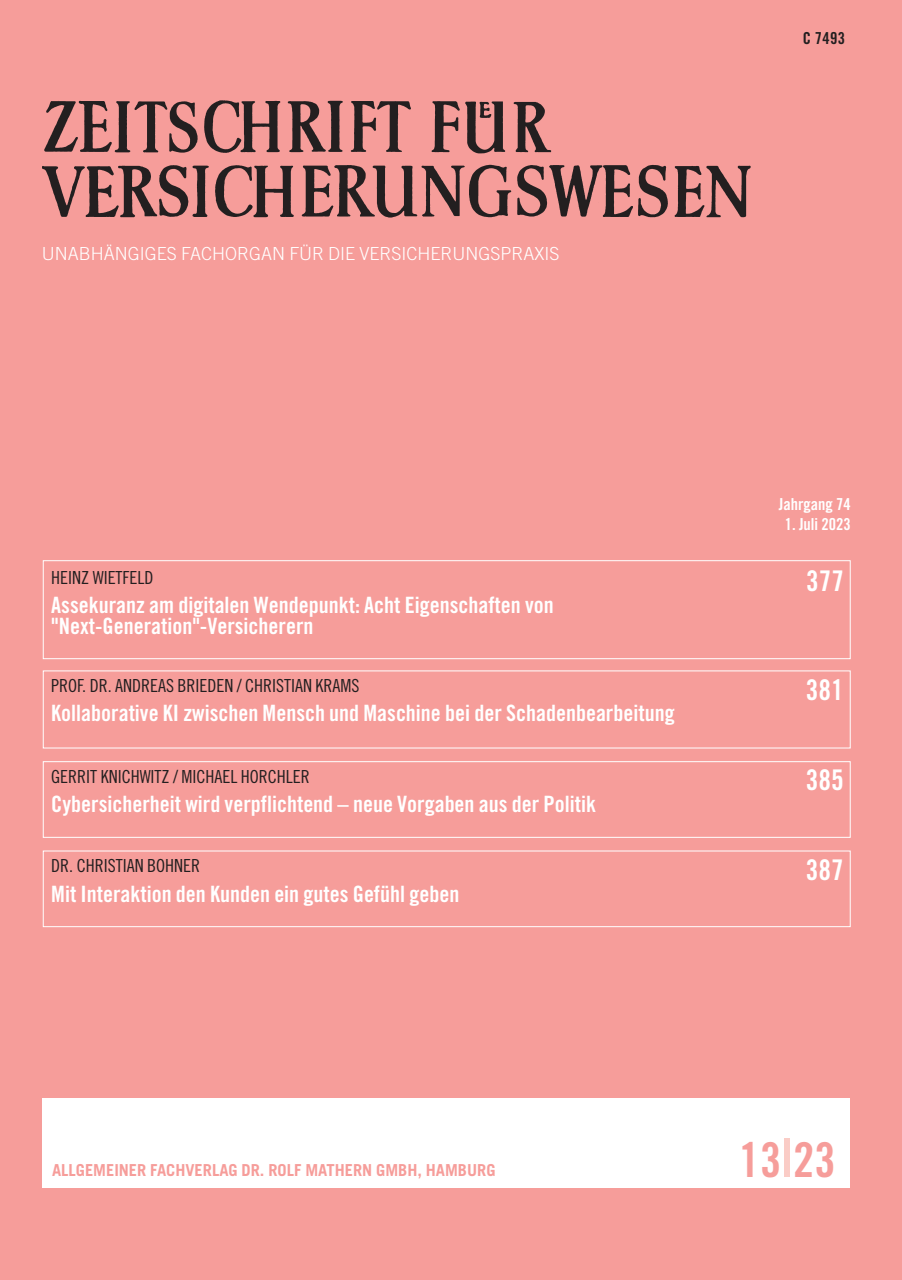
<style>
.page{position:relative;width:902px;height:1280px;background:#f69d9a}
.page>*{position:absolute;margin:0;border:0;box-sizing:border-box;transform-origin:0 0}
.t1{font:48px "Trade Gothic LT Std Bd Cn 20";color:#f69d9a}
.t2{font:28.5px "Trade Gothic LT Std Bd Cn 20";color:#fff}
.t3{font:22.5px/21px "Trade Gothic LT Std Bd Cn 20";color:#fff}
.t4{font:18px "Trade Gothic LT Std Cn 18";color:#231f20}
.t5{font:300 18px "Trade Gothic LT Std";color:#fff}
.t6{font:700 16.5px "Trade Gothic LT Std";color:#f69d9a}
.t7{font:16.5px "Trade Gothic LT Std Bd Cn 20";color:#fff}
.t8{font:16.5px "Trade Gothic LT Std Bd Cn 20";color:#231f20}
.s1{font-size:52.5px;color:#faccc6}
</style>
<div class="page">
<img style="left:43px;top:100px;width:708px;height:118px">
<div style="left:42px;top:1098px;width:808px;height:89px;background:#fff"></div>
<div style="left:43px;top:670px;width:808px;height:78px;border:1px solid #fff"></div>
<div style="left:43px;top:560px;width:808px;height:99px;border:1px solid #fff"></div>
<div style="left:43px;top:761px;width:808px;height:76px;border:1px solid #fff"></div>
<div style="left:43px;top:850px;width:808px;height:77px;border:1px solid #fff"></div>
<p class="t5" style="left:42px;top:247px;width:519px">UNABHÄNGIGES FACHORGAN FÜR DIE VERSICHERUNGSPRAXIS</p>
<p class="t8" style="left:803px;top:32px;width:44px">C 7493</p>
<p class="t4" style="left:51px;top:570px;width:104px">HEINZ WIETFELD</p>
<p class="t3" style="left:51px;top:596px;width:504px">Assekuranz am digitalen Wendepunkt: Acht Eigenschaften von "Next-Generation"-Versicherern</p>
<p class="t4" style="left:51px;top:679px;width:310px">PROF. DR. ANDREAS BRIEDEN / CHRISTIAN KRAMS</p>
<p class="t3" style="left:51px;top:705px;width:625px">Kollaborative KI zwischen Mensch und Maschine bei der Schadenbearbeitung</p>
<p class="t4" style="left:51px;top:770px;width:260px">GERRIT KNICHWITZ / MICHAEL HORCHLER</p>
<p class="t3" style="left:51px;top:795px;width:546px">Cybersicherheit wird verpflichtend – neue Vorgaben aus der Politik</p>
<p class="t4" style="left:51px;top:859px;width:150px">DR. CHRISTIAN BOHNER</p>
<p class="t3" style="left:51px;top:885px;width:410px">Mit Interaktion den Kunden ein gutes Gefühl geben</p>
<p class="t7" style="left:779px;top:498px;width:73px">Jahrgang 74</p>
<p class="t7" style="left:785px;top:518px;width:67px">1. Juli 2023</p>
<p class="t2" style="left:806px;top:570px;width:39px">377</p>
<p class="t2" style="left:806px;top:679px;width:39px">381</p>
<p class="t2" style="left:806px;top:770px;width:39px">385</p>
<p class="t2" style="left:806px;top:859px;width:39px">387</p>
<p class="t6" style="left:52px;top:1164px;width:445px">ALLGEMEINER FACHVERLAG DR. ROLF MATHERN GMBH, HAMBURG</p>
<h1 class="t1" style="left:739px;top:1142px;width:98px">13<span class="s1">|</span>23</h1>
</div>
